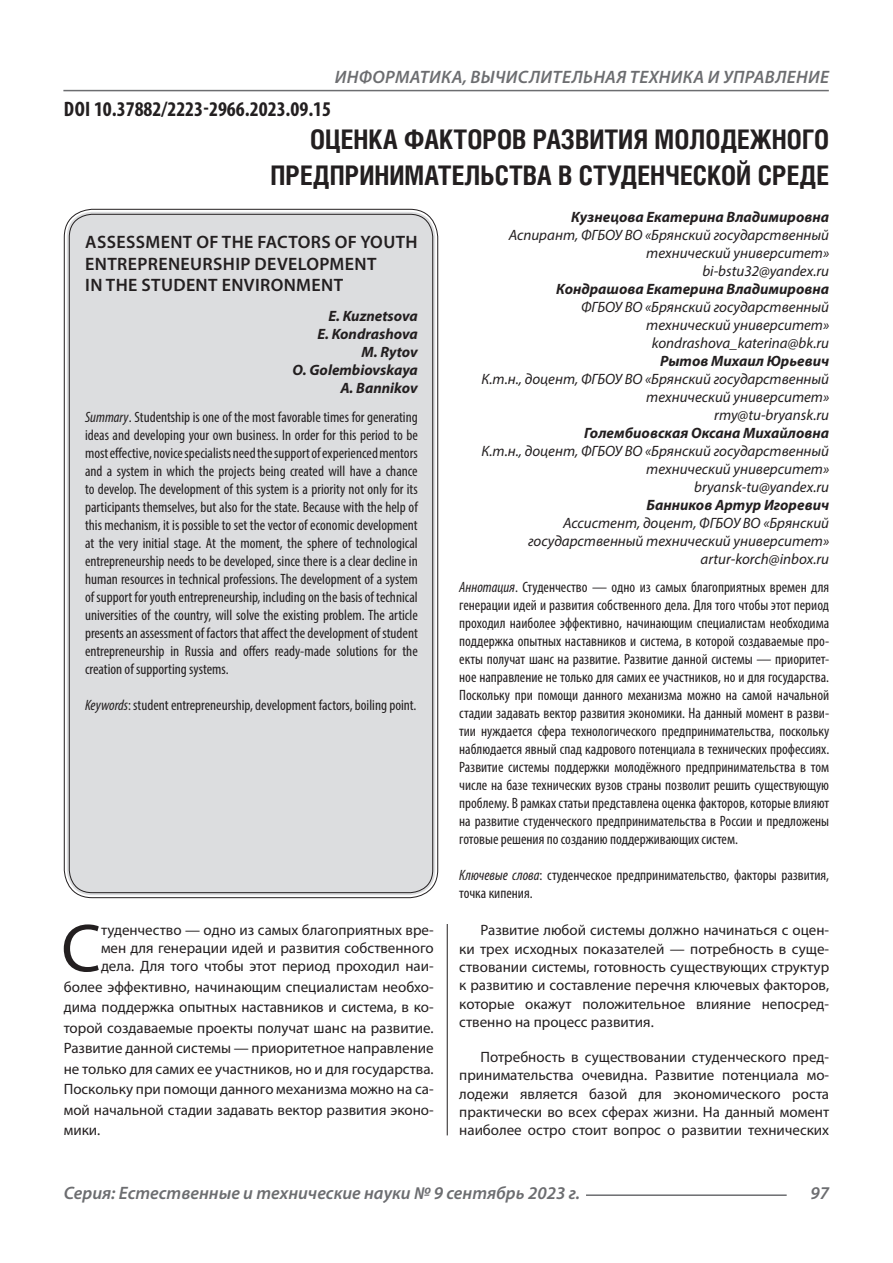
<style>
.page{position:relative;width:893px;height:1263px;background:#fff}
.page>*{position:absolute;margin:0;border:0;box-sizing:border-box;transform-origin:0 0}
.Статья_текст_первый{font:68.4px "Myriad Pro";color:#231f20}
.Статья_название{font:700 27px/36px "Helios Cond C";color:#231f20;text-align:right}
.ДОИ{font:700 condensed 21px "Myriad Pro";color:#231f20}
.t1{font:italic 600 18px "Myriad Pro";letter-spacing:.005em;color:#6c6d70}
.Статья_название_англ{font:600 18px/21.6px "Myriad Pro";letter-spacing:.02em;color:#231f20}
.Статья_аннотация_тек{font:condensed 15px/18px "Myriad Pro";color:#231f20;text-align:justify}
.Статья_аннотация_анг{font:condensed 15px/18px "Myriad Pro";color:#231f20;text-align:justify}
.Статья_текст{font:15px/18.3px "Myriad Pro";color:#231f20;text-align:justify}
.Статья_текст_первый-2{font:15px/20.5px "Myriad Pro";color:#231f20;text-align:justify}
.Статья_автор_инфо{font:italic 15px/18px "Myriad Pro";color:#231f20;text-align:right}
.Статья_автор_инфо-2{font:italic 700 15px "Myriad Pro";color:#231f20}
.Статья_автор_англ{font:italic 700 15px "Myriad Pro";color:#231f20}
.s1{font-style:italic}
</style>
<div class="page">
<hr style="left:447px;top:128px;width:1px;height:1007px;background:#231f20">
<hr style="left:63px;top:90px;width:766px;height:1px;background:#6c6d70">
<hr style="left:586px;top:1194px;width:201px;height:2px;background:#6c6d70">
<div style="left:441px;top:128px;width:13px;height:796px;background:#fff"></div>
<div style="left:67px;top:212px;width:368px;height:683px;background:#dcdddf;border-radius:26px"></div>
<p class="t1" style="left:335px;top:66px;width:496px">ИНФОРМАТИКА, ВЫЧИСЛИТЕЛЬНАЯ ТЕХНИКА И УПРАВЛЕНИЕ</p>
<p class="ДОИ" style="left:64px;top:96px;width:269px">DOI 10.37882/2223-2966.2023.09.15</p>
<p class="Статья_название" style="left:270px;top:121px;width:560px">ОЦЕНКА ФАКТОРОВ РАЗВИТИЯ МОЛОДЕЖНОГО<br>ПРЕДПРИНИМАТЕЛЬСТВА В СТУДЕНЧЕСКОЙ СРЕДЕ</p>
<p class="Статья_автор_инфо-2" style="left:571px;top:207px;width:259px">Кузнецова Екатерина Владимировна</p>
<p class="Статья_автор_инфо" style="left:509px;top:226px;width:322px">Аспирант, ФГБОУ ВО «Брянский государственный технический университет»</p>
<p class="Статья_автор_инфо" style="left:702px;top:262px;width:128px">bi-bstu32@yandex.ru</p>
<p class="Статья_автор_инфо-2" style="left:556px;top:279px;width:275px">Кондрашова Екатерина Владимировна</p>
<p class="Статья_автор_инфо" style="left:581px;top:298px;width:250px">ФГБОУ ВО «Брянский государственный технический университет»</p>
<p class="Статья_автор_инфо" style="left:652px;top:334px;width:179px">kondrashova_katerina@bk.ru</p>
<p class="Статья_автор_инфо-2" style="left:660px;top:351px;width:171px">Рытов Михаил Юрьевич</p>
<p class="Статья_автор_инфо" style="left:482px;top:370px;width:349px">К.т.н., доцент, ФГБОУ ВО «Брянский государственный технический университет»</p>
<p class="Статья_автор_инфо" style="left:714px;top:406px;width:116px">rmy@tu-bryansk.ru</p>
<p class="Статья_автор_инфо-2" style="left:584px;top:423px;width:246px">Голембиовская Оксана Михайловна</p>
<p class="Статья_автор_инфо" style="left:482px;top:442px;width:349px">К.т.н., доцент, ФГБОУ ВО «Брянский государственный технический университет»</p>
<p class="Статья_автор_инфо" style="left:694px;top:478px;width:136px">bryansk-tu@yandex.ru</p>
<p class="Статья_автор_инфо-2" style="left:646px;top:495px;width:184px">Банников Артур Игоревич</p>
<p class="Статья_автор_инфо" style="left:528px;top:514px;width:303px">Ассистент, доцент, ФГБОУ ВО «Брянский государственный технический университет»</p>
<p class="Статья_автор_инфо" style="left:701px;top:550px;width:130px">artur-korch@inbox.ru</p>
<p class="Статья_аннотация_тек" style="left:459px;top:578px;width:371px"><span class="s1">Аннотация</span>. Студенчество — одно из самых благоприятных времен для генерации идей и развития собственного дела. Для того чтобы этот период проходил наиболее эффективно, начинающим специалистам необходима поддержка опытных наставников и система, в которой создаваемые про&shy;екты получат шанс на развитие. Развитие данной системы — приоритет&shy;ное направление не только для самих ее участников, но и для государства.<br>Поскольку при помощи данного механизма можно на самой начальной стадии задавать вектор развития экономики. На данный момент в разви&shy;тии нуждается сфера технологического предпринимательства, поскольку наблюдается явный спад кадрового потенциала в технических профессиях.<br>Развитие системы поддержки молодёжного предпринимательства в том числе на базе технических вузов страны позволит решить существующую проблему. В рамках статьи представлена оценка факторов, которые влияют на развитие студенческого предпринимательства в России и предложены готовые решения по созданию поддерживающих систем.</p>
<p class="Статья_аннотация_тек" style="left:459px;top:866px;width:371px"><span class="s1">Ключевые слова</span>: студенческое предпринимательство, факторы развития, точка кипения.</p>
<p class="Статья_название_англ" style="left:85px;top:231px;width:334px">ASSESSMENT OF THE FACTORS OF YOUTH<br>ENTREPRENEURSHIP DEVELOPMENT<br>IN THE STUDENT ENVIRONMENT</p>
<p class="Статья_автор_англ" style="left:328px;top:306px;width:91px">E. Kuznetsova</p>
<p class="Статья_автор_англ" style="left:317px;top:324px;width:102px">E. Kondrashova</p>
<p class="Статья_автор_англ" style="left:361px;top:342px;width:58px">M. Rytov</p>
<p class="Статья_автор_англ" style="left:293px;top:360px;width:127px">O. Golembiovskaya</p>
<p class="Статья_автор_англ" style="left:340px;top:378px;width:79px">A. Bannikov</p>
<p class="Статья_аннотация_анг" style="left:85px;top:408px;width:334px"><span class="s1">Summary</span>. Studentship is one of the most favorable times for generating ideas and developing your own business. In order for this period to be most effective, novice specialists need the support of experienced mentors and a system in which the projects being created will have a chance to develop. The development of this system is a priority not only for its participants themselves, but also for the state. Because with the help of this mechanism, it is possible to set the vector of economic development at the very initial stage. At the moment, the sphere of technological entrepreneurship needs to be developed, since there is a clear decline in human resources in technical professions. The development of a system of support for youth entrepreneurship, including on the basis of technical universities of the country, will solve the existing problem. The article presents an assessment of factors that affect the development of student entrepreneurship in Russia and offers ready-made solutions for the creation of supporting systems.</p>
<p class="Статья_аннотация_анг" style="left:85px;top:696px;width:333px"><span class="s1">Keywords</span>: student entrepreneurship, development factors, boiling point.</p>
<p class="Статья_текст_первый" style="left:61px;top:906px;width:41px">С</p>
<p class="Статья_текст_первый-2" style="left:101px;top:921px;width:334px;line-height:18px">туденчество — одно из самых благоприятных вре&shy;мен для генерации идей и развития собственного дела. Для того чтобы этот период проходил наи-</p>
<p class="Статья_текст_первый-2" style="left:64px;top:976px;width:371px">более эффективно, начинающим специалистам необхо&shy;дима поддержка опытных наставников и система, в ко&shy;торой создаваемые проекты получат шанс на развитие.<br>Развитие данной системы — приоритетное направление не только для самих ее участников, но и для государства.<br>Поскольку при помощи данного механизма можно на са&shy;мой начальной стадии задавать вектор развития эконо&shy;мики.</p>
<p class="Статья_текст" style="left:459px;top:921px;width:371px;text-indent:21px">Развитие любой системы должно начинаться с оцен&shy;ки трех исходных показателей — потребность в суще&shy;ствовании системы, готовность существующих структур к развитию и составление перечня ключевых факторов, которые окажут положительное влияние непосред&shy;ственно на процесс развития.</p>
<p class="Статья_текст" style="left:459px;top:1048px;width:371px;text-indent:21px">Потребность в существовании студенческого пред&shy;принимательства очевидна. Развитие потенциала мо&shy;лодежи является базой для экономического роста практически во всех сферах жизни. На данный момент наиболее остро стоит вопрос о развитии технических</p>
<p class="t1" style="left:64px;top:1182px;width:518px">Серия: Естественные и технические науки № 9 сентябрь 2023 г.</p>
<p class="t1" style="left:810px;top:1182px;width:20px">97</p>
</div>
